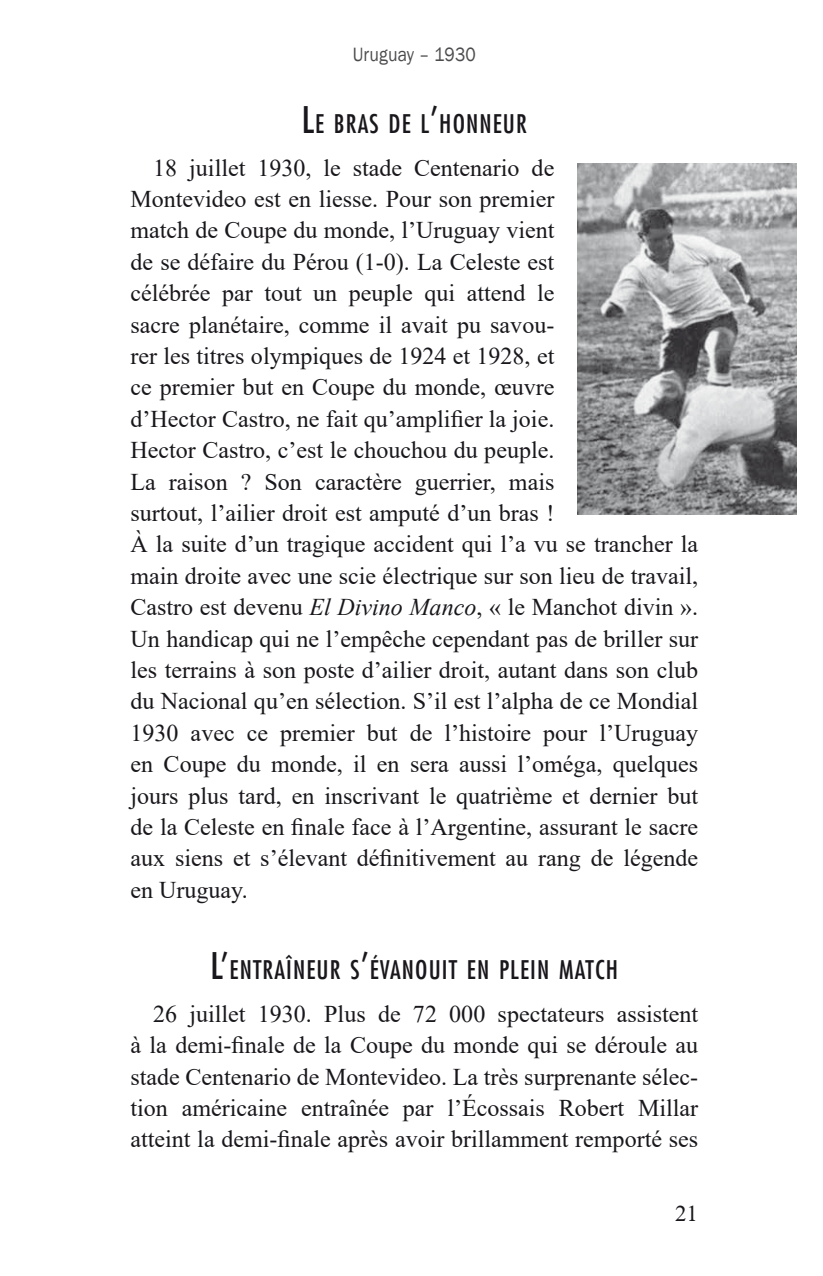
<style>
.page{position:relative;width:823px;height:1276px;background:#fff}
.page>*{position:absolute;margin:0;border:0;box-sizing:border-box;transform-origin:0 0}
.t1{font:condensed 25.2px "Futura LT";letter-spacing:.045em;color:#1a171c}
.t2{font:24px/31.4px "Times New Roman";color:#1a171c}
.t3{font:23px "Times New Roman";color:#1a171c}
.t4{font:19.8px "Franklin Gothic";letter-spacing:.01em;color:#4c4c4e;scale:.89 1}
.s1{font-size:35.8px}
.s2{font-style:italic}
</style>
<div class="page">
<img style="left:577px;top:163px;width:219px;height:352px">
<p class="t4" style="left:352px;top:42px;width:140px">Uruguay – 1930</p>
<p class="t1" style="left:301px;top:108px;width:226px"><span class="s1">L</span>E BRAS DE L<span class="s1">’</span>HONNEUR</p>
<p class="t2" style="left:130px;top:151px;width:568px;text-indent:23px">18 juillet 1930, le stade Centenario de<br>Montevideo est en liesse. Pour son premier<br>match de Coupe du monde, l’Uruguay vient<br>de se défaire du Pérou (1-0). La Celeste est<br>célébrée par tout un peuple qui attend le<br>sacre planétaire, comme il avait pu savou-<br>rer les titres olympiques de 1924 et 1928, et<br>ce premier but en Coupe du monde, œuvre<br>d’Hector Castro, ne fait qu’amplifier la joie.<br>Hector Castro, c’est le chouchou du peuple.<br>La raison ? Son caractère guerrier, mais<br>surtout, l’ailier droit est amputé d’un bras !<br>À la suite d’un tragique accident qui l’a vu se trancher la main droite avec une scie électrique sur son lieu de travail, Castro est devenu <span class="s2">El Divino Manco</span>, « le Manchot divin ».<br>Un handicap qui ne l’empêche cependant pas de briller sur les terrains à son poste d’ailier droit, autant dans son club du Nacional qu’en sélection. S’il est l’alpha de ce Mondial 1930 avec ce premier but de l’histoire pour l’Uruguay en Coupe du monde, il en sera aussi l’oméga, quelques jours plus tard, en inscrivant le quatrième et dernier but de la Celeste en finale face à l’Argentine, assurant le sacre aux siens et s’élevant définitivement au rang de légende en Uruguay.</p>
<p class="t1" style="left:210px;top:954px;width:408px"><span class="s1">L’</span>ENTRAÎNEUR S<span class="s1">’</span>ÉVANOUIT EN PLEIN MATCH</p>
<p class="t2" style="left:130px;top:997px;width:568px;text-align:justify;text-indent:23px">26 juillet 1930. Plus de 72 000 spectateurs assistent à la demi-finale de la Coupe du monde qui se déroule au stade Centenario de Montevideo. La très surprenante sélec&shy;tion américaine entraînée par l’Écossais Robert Millar atteint la demi-finale après avoir brillamment remporté ses</p>
<p class="t3" style="left:674px;top:1200px;width:24px">21</p>
</div>
